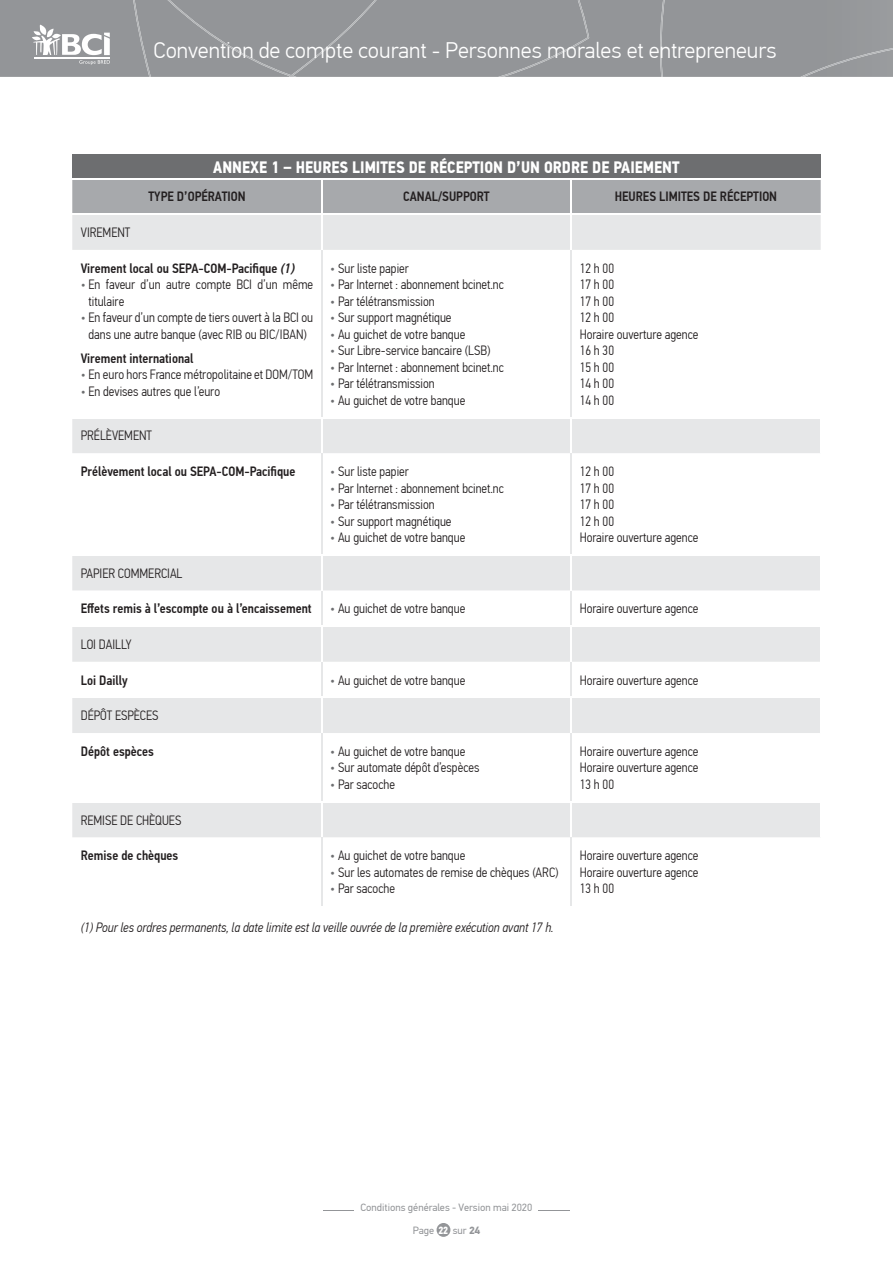
<style>
.page{position:relative;width:893px;height:1263px;background:#fff}
.page>*{position:absolute;margin:0;border:0;box-sizing:border-box;transform-origin:0 0}
.t1{font:300 22.5px "PF Din Text Pro";color:#fff}
.t2{font:700 16.5px "PF Din Text Cond Pro";color:#fff}
.t3{font:300 13.5px/16.5px "PF Din Text Cond Pro";color:#231f20}
.t4{font:500 13.5px "PF Din Text Cond Pro";color:#231f20}
.t5{font:italic 300 13.5px "PF Din Text Cond Pro";color:#231f20}
.t6{font:10.5px "PF Din Text Pro";color:#939598}
.s1{font-style:italic}
.s2{color:#6d6e70}
.s3{font-family:"PF Din Text Cond Pro";font-weight:700;color:#fff}
.s4{font-weight:700}
</style>
<div class="page">
<div style="left:0;top:0;width:893px;height:77px;background:#939598"></div>
<div style="left:498px;top:0;width:91px;height:77px;background:#939598"></div>
<div style="left:131px;top:0;width:256px;height:77px;background:#939598"></div>
<svg style="left:659px;top:0;width:7px;height:77px"></svg>
<svg style="left:800px;top:48px;width:93px;height:29px;background:#989a9d"></svg>
<svg style="left:32px;top:25px;width:78px;height:40px"></svg>
<div style="left:437px;top:1223px;width:13px;height:14px;background:#939598;border-radius:50%"></div>
<hr style="left:323px;top:1210px;width:247px;height:1px;background:#939598">
<div style="left:355px;top:1203px;width:183px;height:10px;background:#fff"></div>
<div style="left:72px;top:154px;width:749px;height:25px;background:#6d6e70"></div>
<div style="left:72px;top:180px;width:749px;height:33px;background:#a7a9ac"></div>
<svg style="left:72px;top:215px;width:749px;height:622px"></svg>
<hr style="left:321px;top:250px;width:1px;height:167px;background:#e6e7e8">
<hr style="left:570px;top:250px;width:2px;height:167px;background:#e6e7e8">
<hr style="left:321px;top:453px;width:1px;height:101px;background:#e6e7e8">
<hr style="left:570px;top:453px;width:2px;height:101px;background:#e6e7e8">
<hr style="left:321px;top:590px;width:1px;height:35px;background:#e6e7e8">
<hr style="left:570px;top:590px;width:2px;height:35px;background:#e6e7e8">
<hr style="left:321px;top:662px;width:1px;height:35px;background:#e6e7e8">
<hr style="left:570px;top:662px;width:2px;height:35px;background:#e6e7e8">
<hr style="left:321px;top:733px;width:1px;height:68px;background:#e6e7e8">
<hr style="left:570px;top:733px;width:2px;height:68px;background:#e6e7e8">
<hr style="left:321px;top:837px;width:1px;height:69px;background:#e6e7e8">
<hr style="left:570px;top:837px;width:2px;height:69px;background:#e6e7e8">
<hr style="left:72px;top:178px;width:749px;height:1px;background:#fff">
<hr style="left:321px;top:179px;width:1px;height:34px;background:#fff">
<hr style="left:570px;top:179px;width:2px;height:34px;background:#fff">
<hr style="left:321px;top:215px;width:1px;height:35px;background:#fff">
<hr style="left:570px;top:215px;width:2px;height:35px;background:#fff">
<hr style="left:72px;top:417px;width:749px;height:1px;background:#fff">
<hr style="left:321px;top:418px;width:1px;height:35px;background:#fff">
<hr style="left:570px;top:418px;width:2px;height:35px;background:#fff">
<hr style="left:820px;top:418px;width:1px;height:35px;background:#fff">
<hr style="left:72px;top:554px;width:749px;height:1px;background:#fff">
<hr style="left:321px;top:555px;width:1px;height:35px;background:#fff">
<hr style="left:570px;top:555px;width:2px;height:35px;background:#fff">
<hr style="left:820px;top:555px;width:1px;height:35px;background:#fff">
<hr style="left:72px;top:625px;width:749px;height:2px;background:#fff">
<hr style="left:321px;top:627px;width:1px;height:35px;background:#fff">
<hr style="left:570px;top:627px;width:2px;height:35px;background:#fff">
<hr style="left:820px;top:627px;width:1px;height:35px;background:#fff">
<hr style="left:72px;top:697px;width:749px;height:1px;background:#fff">
<hr style="left:321px;top:698px;width:1px;height:35px;background:#fff">
<hr style="left:570px;top:698px;width:2px;height:35px;background:#fff">
<hr style="left:820px;top:698px;width:1px;height:35px;background:#fff">
<hr style="left:72px;top:801px;width:749px;height:1px;background:#fff">
<hr style="left:321px;top:802px;width:1px;height:35px;background:#fff">
<hr style="left:570px;top:802px;width:2px;height:35px;background:#fff">
<hr style="left:820px;top:802px;width:1px;height:35px;background:#fff">
<h1 class="t1" style="left:154px;top:42px;width:624px">Convention de compte courant - Personnes morales et entrepreneurs</h1>
<p class="t2" style="left:213px;top:160px;width:468px">ANNEXE 1 HEURES LIMITES DE RÉCEPTION D’UN ORDRE DE PAIEMENT</p>
<p class="t4" style="left:148px;top:191px;width:99px">TYPE D’OPÉRATION</p>
<p class="t4" style="left:403px;top:191px;width:88px">CANAL/SUPPORT</p>
<p class="t4" style="left:615px;top:191px;width:164px">HEURES LIMITES DE RÉCEPTION</p>
<p class="t3" style="left:81px;top:225px;width:51px">VIREMENT</p>
<p class="t4" style="left:81px;top:263px;width:215px">Virement local ou SEPA-COM-Pacifique <span class="s1">(1)</span></p>
<p class="t3" style="left:89px;top:278px;width:226px;text-indent:-8px"><span class="s2">•</span> En faveur d’un autre compte BCI d’un même titulaire</p>
<p class="t3" style="left:81px;top:311px;width:234px;text-align:center"><span class="s2">•</span> En faveur d’un compte de tiers ouvert à la BCI ou dans une autre banque (avec RIB ou BIC/IBAN)</p>
<p class="t4" style="left:81px;top:353px;width:114px">Virement international</p>
<p class="t3" style="left:81px;top:368px;width:234px"><span class="s2">•</span> En euro hors France métropolitaine et DOM/TOM</p>
<p class="t3" style="left:81px;top:384px;width:141px"><span class="s2">•</span> En devises autres que l’euro</p>
<p class="t3" style="left:330px;top:261px;width:80px"><span class="s2">•</span> Sur liste papier</p>
<p class="t3" style="left:330px;top:278px;width:175px"><span class="s2">•</span> Par Internet : abonnement bcinet.nc</p>
<p class="t3" style="left:330px;top:294px;width:106px"><span class="s2">•</span> Par télétransmission</p>
<p class="t3" style="left:330px;top:311px;width:123px"><span class="s2">•</span> Sur support magnétique</p>
<p class="t3" style="left:330px;top:327px;width:137px"><span class="s2">•</span> Au guichet de votre banque</p>
<p class="t3" style="left:330px;top:344px;width:162px"><span class="s2">•</span> Sur Libre-service bancaire (LSB)</p>
<p class="t3" style="left:330px;top:360px;width:175px"><span class="s2">•</span> Par Internet : abonnement bcinet.nc</p>
<p class="t3" style="left:330px;top:377px;width:106px"><span class="s2">•</span> Par télétransmission</p>
<p class="t3" style="left:330px;top:393px;width:137px"><span class="s2">•</span> Au guichet de votre banque</p>
<p class="t3" style="left:81px;top:429px;width:73px">PRÉLÈVEMENT</p>
<p class="t4" style="left:81px;top:466px;width:216px">Prélèvement local ou SEPA-COM-Pacifique</p>
<p class="t3" style="left:330px;top:464px;width:80px"><span class="s2">•</span> Sur liste papier</p>
<p class="t3" style="left:330px;top:481px;width:175px"><span class="s2">•</span> Par Internet : abonnement bcinet.nc</p>
<p class="t3" style="left:330px;top:497px;width:106px"><span class="s2">•</span> Par télétransmission</p>
<p class="t3" style="left:330px;top:514px;width:123px"><span class="s2">•</span> Sur support magnétique</p>
<p class="t3" style="left:330px;top:530px;width:137px"><span class="s2">•</span> Au guichet de votre banque</p>
<p class="t3" style="left:580px;top:261px;width:120px">12 h 00<br>17 h 00<br>17 h 00<br>12 h 00<br>Horaire ouverture agence<br>16 h 30<br>15 h 00<br>14 h 00<br>14 h 00</p>
<p class="t3" style="left:580px;top:464px;width:120px">12 h 00<br>17 h 00<br>17 h 00<br>12 h 00<br>Horaire ouverture agence</p>
<p class="t3" style="left:81px;top:566px;width:103px">PAPIER COMMERCIAL</p>
<p class="t4" style="left:81px;top:603px;width:232px">Effets remis à l’escompte ou à l’encaissement</p>
<p class="t3" style="left:330px;top:602px;width:137px"><span class="s2">•</span> Au guichet de votre banque</p>
<p class="t3" style="left:580px;top:602px;width:120px">Horaire ouverture agence</p>
<p class="t3" style="left:81px;top:637px;width:52px">LOI DAILLY</p>
<p class="t4" style="left:81px;top:674px;width:48px">Loi Dailly</p>
<p class="t3" style="left:330px;top:673px;width:137px"><span class="s2">•</span> Au guichet de votre banque</p>
<p class="t3" style="left:580px;top:673px;width:120px">Horaire ouverture agence</p>
<p class="t3" style="left:81px;top:709px;width:79px">DÉPÔT ESPÈCES</p>
<p class="t4" style="left:81px;top:746px;width:75px">Dépôt espèces</p>
<p class="t3" style="left:330px;top:744px;width:137px"><span class="s2">•</span> Au guichet de votre banque</p>
<p class="t3" style="left:330px;top:761px;width:151px"><span class="s2">•</span> Sur automate dépôt d’espèces</p>
<p class="t3" style="left:330px;top:777px;width:66px"><span class="s2">•</span> Par sacoche</p>
<p class="t3" style="left:580px;top:744px;width:120px;text-align:justify">Horaire ouverture agence Horaire ouverture agence 13 h 00</p>
<p class="t3" style="left:81px;top:813px;width:102px">REMISE DE CHÈQUES</p>
<p class="t4" style="left:81px;top:850px;width:99px">Remise de chèques</p>
<p class="t3" style="left:330px;top:848px;width:137px"><span class="s2">•</span> Au guichet de votre banque</p>
<p class="t3" style="left:330px;top:865px;width:230px"><span class="s2">•</span> Sur les automates de remise de chèques (ARC)</p>
<p class="t3" style="left:330px;top:881px;width:66px"><span class="s2">•</span> Par sacoche</p>
<p class="t5" style="left:81px;top:922px;width:474px">(1) Pour les ordres permanents, la date limite est la veille ouvrée de la première exécution avant 17 h.</p>
<p class="t3" style="left:580px;top:848px;width:120px;text-align:justify">Horaire ouverture agence Horaire ouverture agence 13 h 00</p>
<p class="t6" style="left:360px;top:1203px;width:173px">Conditions générales - Version mai 2020</p>
<p class="t6" style="left:413px;top:1225px;width:69px">Page <span class="s3">22</span> sur <span class="s4">24</span></p>
</div>
